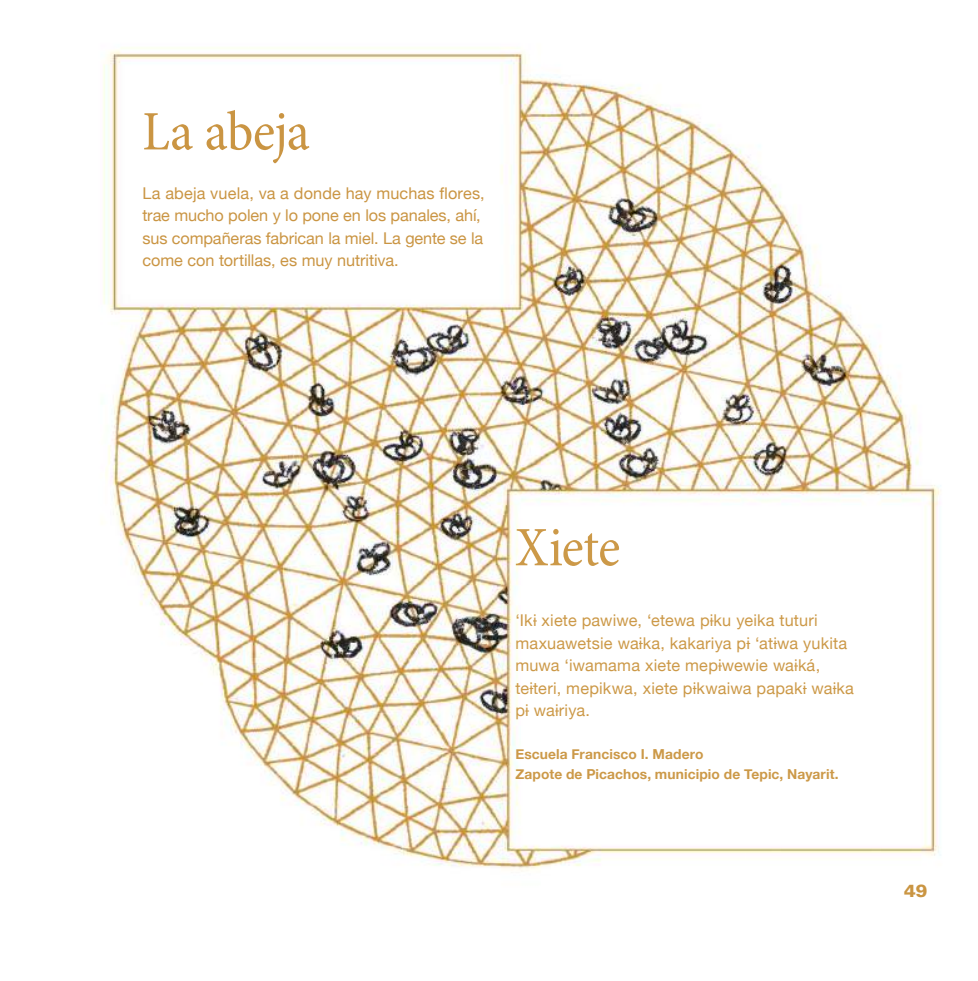
<style>
.page{position:relative;width:978px;height:981px;background:#fff}
.page>*{position:absolute;margin:0;border:0;box-sizing:border-box;transform-origin:0 0}
.t1{font:condensed 56.25px "Minion Pro";letter-spacing:-.01em;color:#ca9543}
.t2{font:condensed 56.25px "Minion Pro";letter-spacing:-.015em;color:#cc9948}
.t3{font:900 17.5px "Univers LT Std";color:#ca9542}
.t4{font:16.25px/22.5px "Helvetica Neue";letter-spacing:.01em;color:#cc9948}
.t5{font:16.25px/22.5px "Helvetica Neue";letter-spacing:-.005em;color:#ca9543}
.t6{font:700 13.75px/20px "Helvetica Neue";letter-spacing:.01em;color:#cc9948}
</style>
<div class="page">
<img style="left:103px;top:47px;width:838px;height:825px">
<h1 class="t1" style="left:142px;top:98px;width:169px">La abeja</h1>
<p class="t5" style="left:142px;top:180px;width:344px">La abeja vuela, va a donde hay muchas flores, trae mucho polen y lo pone en los panales, ahí, sus compañeras fabrican la miel. La gente se la come con tortillas, es muy nutritiva.</p>
<h1 class="t2" style="left:515px;top:513px;width:106px">Xiete</h1>
<p class="t4" style="left:515px;top:608px;width:340px">‘Iki xiete pawiwe, ‘etewa piku yeika tuturi maxuawetsie waika, kakariya pi ‘atiwa yukita muwa ‘iwamama xiete mepiwewie waiká, teiteri, mepikwa, xiete pikwaiwa papaki waika pi wairiya.</p>
<p class="t6" style="left:515px;top:743px;width:325px">Escuela Francisco I. Madero<br>Zapote de Picachos, municipio de Tepic, Nayarit.</p>
<p class="t3" style="left:903px;top:879px;width:25px">49</p>
</div>
